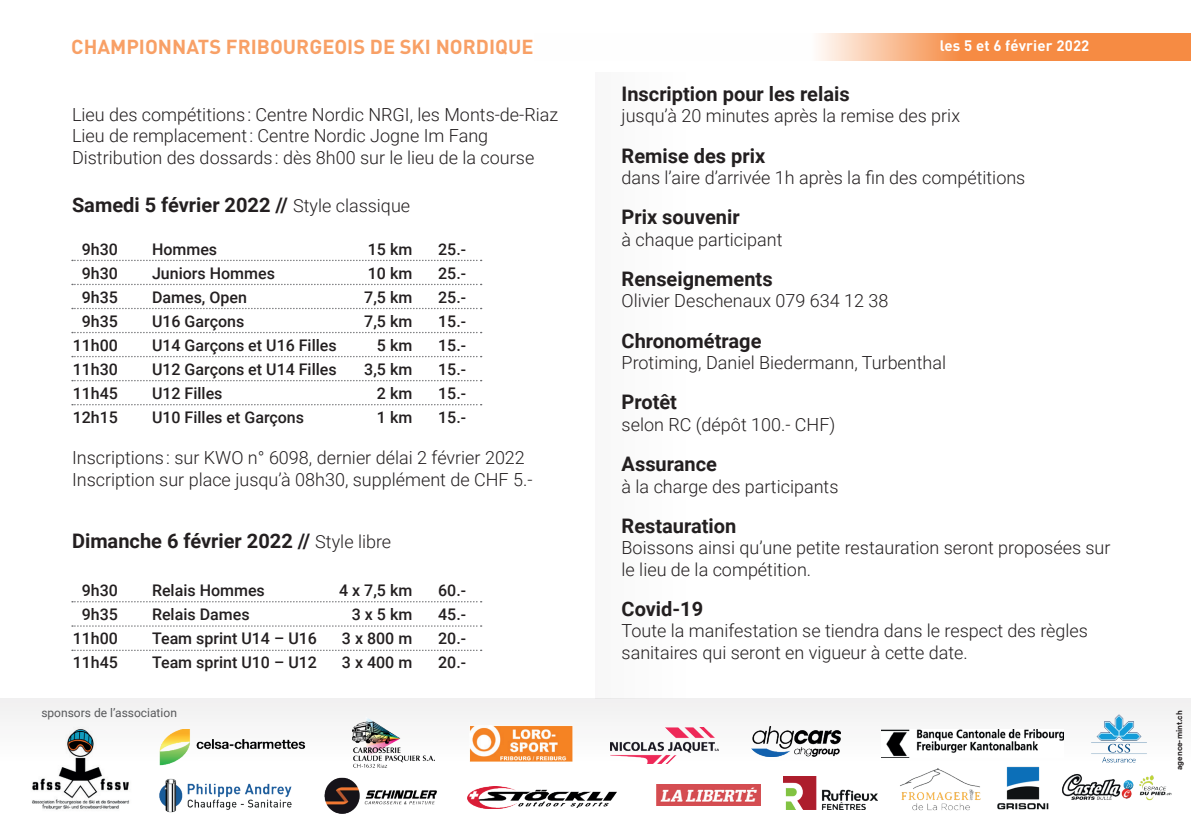
<style>
.page{position:relative;width:1191px;height:840px;background:#fff}
.page>*{position:absolute;margin:0;border:0;box-sizing:border-box;transform-origin:0 0}
.t1{font:700 20px "Roboto";color:#231f20}
.t2{font:700 20px "DIN";color:#f8a066}
.t3{font:300 18px/21.6px "Roboto";color:#231f20}
.t4{font:500 16px "Roboto";color:#231f20}
.t5{font:700 15px "DIN";letter-spacing:.01em;color:#fff}
.t6{font:12px "Roboto";color:#57585a}
.t7{font:700 8.2px "Circular Std";color:#231f20}
.s1{font-weight:300;font-size:18px}
</style>
<div class="page">
<div style="left:0;top:698px;width:1191px;height:141px;background:linear-gradient(to right,#fafafa,#fbfafa)"></div>
<svg style="left:818px;top:33px;width:373px;height:27px;background:#f79f64"></svg>
<svg style="left:72px;top:601px;width:409px;height:1px"></svg>
<svg style="left:72px;top:625px;width:409px;height:1px"></svg>
<svg style="left:72px;top:649px;width:409px;height:1px"></svg>
<svg style="left:72px;top:259px;width:409px;height:2px"></svg>
<svg style="left:72px;top:283px;width:409px;height:2px"></svg>
<svg style="left:72px;top:307px;width:409px;height:2px"></svg>
<svg style="left:72px;top:331px;width:409px;height:2px"></svg>
<svg style="left:72px;top:356px;width:409px;height:1px"></svg>
<svg style="left:72px;top:380px;width:409px;height:1px"></svg>
<svg style="left:72px;top:404px;width:409px;height:1px"></svg>
<img style="left:159px;top:728px;width:147px;height:37px">
<img style="left:897px;top:764px;width:86px;height:50px">
<img style="left:656px;top:784px;width:104px;height:21px">
<img style="left:470px;top:725px;width:102px;height:36px">
<img style="left:882px;top:728px;width:181px;height:29px">
<img style="left:352px;top:716px;width:82px;height:51px">
<img style="left:323px;top:777px;width:114px;height:36px">
<img style="left:990px;top:759px;width:65px;height:57px">
<img style="left:610px;top:727px;width:108px;height:35px">
<img style="left:157px;top:777px;width:135px;height:34px">
<img style="left:783px;top:776px;width:94px;height:32px">
<img style="left:467px;top:785px;width:149px;height:23px">
<img style="left:23px;top:718px;width:114px;height:98px">
<img style="left:751px;top:726px;width:89px;height:30px">
<img style="left:1084px;top:706px;width:69px;height:64px">
<img style="left:1061px;top:772px;width:111px;height:28px">
<p class="t2" style="left:71px;top:34px;width:464px">CHAMPIONNATS FRIBOURGEOIS DE SKI NORDIQUE</p>
<p class="t5" style="left:939px;top:36px;width:151px">les 5 et 6 février 2022</p>
<p class="t1" style="left:621px;top:80px;width:230px">Inscription pour les relais</p>
<p class="t3" style="left:621px;top:104px;width:340px">jusqu’à 20 minutes après la remise des prix</p>
<p class="t1" style="left:621px;top:141px;width:145px">Remise des prix</p>
<p class="t3" style="left:621px;top:166px;width:405px">dans l’aire d’arrivée 1h après la fin des compétitions</p>
<p class="t1" style="left:621px;top:203px;width:120px">Prix souvenir</p>
<p class="t3" style="left:621px;top:228px;width:162px">à chaque participant</p>
<p class="t1" style="left:621px;top:264px;width:152px">Renseignements</p>
<p class="t3" style="left:621px;top:289px;width:268px">Olivier Deschenaux 079 634 12 38</p>
<p class="t1" style="left:621px;top:326px;width:141px">Chronométrage</p>
<p class="t3" style="left:621px;top:351px;width:326px">Protiming, Daniel Biedermann, Turbenthal</p>
<p class="t1" style="left:621px;top:388px;width:57px">Protêt</p>
<p class="t3" style="left:621px;top:412px;width:215px">selon RC (dépôt 100.- CHF)</p>
<p class="t1" style="left:621px;top:449px;width:97px">Assurance</p>
<p class="t3" style="left:621px;top:474px;width:218px">à la charge des participants</p>
<p class="t1" style="left:621px;top:511px;width:116px">Restauration</p>
<p class="t3" style="left:621px;top:536px;width:490px">Boissons ainsi qu’une petite restauration seront proposées sur le lieu de la compétition.</p>
<p class="t1" style="left:621px;top:594px;width:83px">Covid-19</p>
<p class="t3" style="left:621px;top:619px;width:468px">Toute la manifestation se tiendra dans le respect des règles sanitaires qui seront en vigueur à cette date.</p>
<p class="t3" style="left:72px;top:103px;width:488px">Lieu des compétitions : Centre Nordic NRGI, les Monts-de-Riaz<br>Lieu de remplacement : Centre Nordic Jogne Im Fang<br>Distribution des dossards : dès 8h00 sur le lieu de la course</p>
<p class="t1" style="left:72px;top:190px;width:340px">Samedi 5 février 2022 // <span class="s1">Style classique</span></p>
<p class="t4" style="left:82px;top:238px;width:38px">9h30</p>
<p class="t4" style="left:152px;top:238px;width:67px">Hommes</p>
<p class="t4" style="left:368px;top:238px;width:46px">15 km</p>
<p class="t4" style="left:438px;top:238px;width:29px">25.-</p>
<p class="t4" style="left:82px;top:262px;width:38px">9h30</p>
<p class="t4" style="left:152px;top:262px;width:124px">Juniors Hommes</p>
<p class="t4" style="left:368px;top:262px;width:46px">10 km</p>
<p class="t4" style="left:438px;top:262px;width:29px">25.-</p>
<p class="t4" style="left:82px;top:286px;width:38px">9h35</p>
<p class="t4" style="left:152px;top:286px;width:96px">Dames, Open</p>
<p class="t4" style="left:364px;top:286px;width:49px">7,5 km</p>
<p class="t4" style="left:438px;top:286px;width:29px">25.-</p>
<p class="t4" style="left:82px;top:310px;width:38px">9h35</p>
<p class="t4" style="left:152px;top:310px;width:94px">U16 Garçons</p>
<p class="t4" style="left:364px;top:310px;width:49px">7,5 km</p>
<p class="t4" style="left:438px;top:310px;width:29px">15.-</p>
<p class="t4" style="left:73px;top:334px;width:47px">11h00</p>
<p class="t4" style="left:152px;top:334px;width:186px">U14 Garçons et U16 Filles</p>
<p class="t4" style="left:377px;top:334px;width:37px">5 km</p>
<p class="t4" style="left:438px;top:334px;width:29px">15.-</p>
<p class="t4" style="left:73px;top:358px;width:47px">11h30</p>
<p class="t4" style="left:152px;top:358px;width:186px">U12 Garçons et U14 Filles</p>
<p class="t4" style="left:364px;top:358px;width:49px">3,5 km</p>
<p class="t4" style="left:438px;top:358px;width:29px">15.-</p>
<p class="t4" style="left:73px;top:382px;width:47px">11h45</p>
<p class="t4" style="left:152px;top:382px;width:72px">U12 Filles</p>
<p class="t4" style="left:377px;top:382px;width:37px">2 km</p>
<p class="t4" style="left:438px;top:382px;width:29px">15.-</p>
<p class="t4" style="left:73px;top:406px;width:47px">12h15</p>
<p class="t4" style="left:152px;top:406px;width:154px">U10 Filles et Garçons</p>
<p class="t4" style="left:377px;top:406px;width:37px">1 km</p>
<p class="t4" style="left:438px;top:406px;width:29px">15.-</p>
<p class="t3" style="left:72px;top:446px;width:462px">Inscriptions : sur KWO n° 6098, dernier délai 2 février 2022<br>Inscription sur place jusqu’à 08h30, supplément de CHF 5.-</p>
<p class="t1" style="left:72px;top:526px;width:321px">Dimanche 6 février 2022 // <span class="s1">Style libre</span></p>
<p class="t4" style="left:82px;top:578px;width:38px">9h30</p>
<p class="t4" style="left:152px;top:578px;width:114px">Relais Hommes</p>
<p class="t4" style="left:339px;top:578px;width:75px">4 x 7,5 km</p>
<p class="t4" style="left:438px;top:578px;width:29px">60.-</p>
<p class="t4" style="left:82px;top:602px;width:38px">9h35</p>
<p class="t4" style="left:152px;top:602px;width:99px">Relais Dames</p>
<p class="t4" style="left:352px;top:602px;width:62px">3 x 5 km</p>
<p class="t4" style="left:438px;top:602px;width:29px">45.-</p>
<p class="t4" style="left:73px;top:626px;width:47px">11h00</p>
<p class="t4" style="left:152px;top:626px;width:166px">Team sprint U14 – U16</p>
<p class="t4" style="left:342px;top:626px;width:72px">3 x 800 m</p>
<p class="t4" style="left:438px;top:626px;width:29px">20.-</p>
<p class="t4" style="left:73px;top:650px;width:47px">11h45</p>
<p class="t4" style="left:152px;top:650px;width:166px">Team sprint U10 – U12</p>
<p class="t4" style="left:342px;top:650px;width:72px">3 x 400 m</p>
<p class="t4" style="left:438px;top:650px;width:29px">20.-</p>
<p class="t6" style="left:41px;top:703px;width:137px">sponsors de l’association</p>
<p class="t7" style="left:1174px;top:769px;width:61px;rotate:-90deg">agence-mint.ch</p>
</div>
